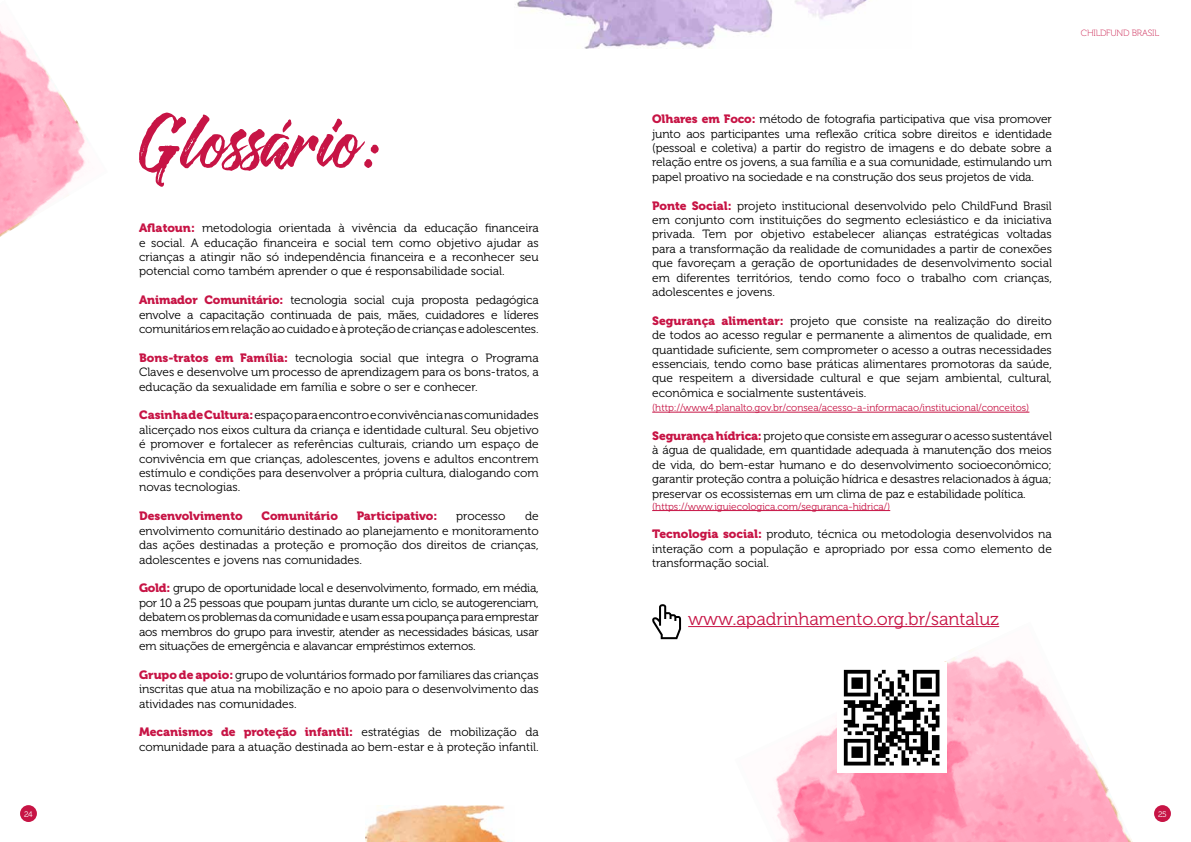
<style>
.page{position:relative;width:1191px;height:842px;background:#fff}
.page>*{position:absolute;margin:0;border:0;box-sizing:border-box;transform-origin:0 0}
.t1{font:84.8px "Twilight Script";color:#c71445}
.t2{font:18px "Museo 300";color:#c71445}
.t3{font:12px/14.4px "Museo 300";color:#000;text-align:justify}
.t4{font:12px "Museo 900";color:#c71445}
.t5{font:10px "Museo 300";color:#c71445}
.t6{font:9px "Museo 100";letter-spacing:-.02em;color:#c71445}
.t7{font:8px "Museo 300";color:#fff}
.s1{font-family:"Museo 900";color:#c71445}
.s2{font-family:"Museo 300";color:#000}
</style>
<div class="page">
<div style="left:20px;top:805px;width:17px;height:17px;background:#c71445;border-radius:50%"></div>
<hr style="left:652px;top:412px;width:377px;height:1px;background:#c71445">
<hr style="left:652px;top:510px;width:238px;height:1px;background:#c71445">
<hr style="left:688px;top:626px;width:311px;height:1px;background:#c71445">
<svg style="left:0;top:24px;width:88px;height:213px"></svg>
<img style="left:366px;top:805px;width:143px;height:37px">
<svg style="left:652px;top:604px;width:29px;height:35px"></svg>
<svg style="left:739px;top:626px;width:431px;height:216px"></svg>
<img style="left:837px;top:663px;width:109px;height:110px">
<div style="left:1154px;top:805px;width:16px;height:17px;background:#c71445;border-radius:50%"></div>
<img style="left:517px;top:0;width:350px;height:48px">
<p class="t7" style="left:24px;top:809px;width:10px">24</p>
<h1 class="t1" style="left:139px;top:95px;width:244px">Glossário:</h1>
<p class="t3" style="left:139px;top:221px;width:401px"><span class="s1">Aflatoun:</span> metodologia orientada à vivência da educação financeira e social. A educação financeira e social tem como objetivo ajudar as crianças a atingir não só independência financeira e a reconhecer seu potencial como também aprender o que é responsabilidade social.</p>
<p class="t3" style="left:139px;top:293px;width:401px"><span class="s1">Animador Comunitário:</span> tecnologia social cuja proposta pedagógica envolve a capacitação continuada de pais, mães, cuidadores e líderes comunitários em relação ao cuidado e à proteção de crianças e adolescentes.</p>
<p class="t3" style="left:139px;top:351px;width:401px"><span class="s1">Bons-tratos em Família:</span> tecnologia social que integra o Programa Claves e desenvolve um processo de aprendizagem para os bons-tratos, a educação da sexualidade em família e sobre o ser e conhecer.</p>
<p class="t3" style="left:139px;top:408px;width:401px"><span class="s1">Casinha de Cultura:</span> espaço para encontro e convivência nas comunidades alicerçado nos eixos cultura da criança e identidade cultural. Seu objetivo é promover e fortalecer as referências culturais, criando um espaço de convivência em que crianças, adolescentes, jovens e adultos encontrem estímulo e condições para desenvolver a própria cultura, dialogando com novas tecnologias.</p>
<p class="t4" style="left:139px;top:509px;width:105px">Desenvolvimento</p>
<p class="t4" style="left:261px;top:509px;width:78px">Comunitário</p>
<p class="t4" style="left:357px;top:509px;width:82px">Participativo:</p>
<p class="t3" style="left:456px;top:509px;width:51px">processo</p>
<p class="t3" style="left:139px;top:509px;width:401px;text-indent:386px">de envolvimento comunitário destinado ao planejamento e monitoramento das ações destinadas a proteção e promoção dos direitos de crianças, adolescentes e jovens nas comunidades.</p>
<p class="t3" style="left:139px;top:581px;width:401px"><span class="s1">Gold:</span> grupo de oportunidade local e desenvolvimento, formado, em média, por 10 a 25 pessoas que poupam juntas durante um ciclo, se autogerenciam, debatem os problemas da comunidade e usam essa poupança para emprestar aos membros do grupo para investir, atender as necessidades básicas, usar em situações de emergência e alavancar empréstimos externos.</p>
<p class="t3" style="left:139px;top:668px;width:401px"><span class="s1">Grupo de apoio:</span> grupo de voluntários formado por familiares das crianças inscritas que atua na mobilização e no apoio para o desenvolvimento das atividades nas comunidades.</p>
<p class="t4" style="left:139px;top:725px;width:401px">Mecanismos de proteção infantil: <span class="s2">estratégias de mobilização da</span></p>
<p class="t3" style="left:139px;top:740px;width:401px">comunidade para a atuação destinada ao bem-estar e à proteção infantil.</p>
<p class="t6" style="left:1081px;top:28px;width:80px">CHILDFUND BRASIL</p>
<p class="t3" style="left:652px;top:112px;width:401px"><span class="s1">Olhares em Foco:</span> método de fotografia participativa que visa promover junto aos participantes uma reflexão crítica sobre direitos e identidade (pessoal e coletiva) a partir do registro de imagens e do debate sobre a relação entre os jovens, a sua família e a sua comunidade, estimulando um papel proativo na sociedade e na construção dos seus projetos de vida.</p>
<p class="t3" style="left:652px;top:198px;width:401px"><span class="s1">Ponte Social:</span> projeto institucional desenvolvido pelo ChildFund Brasil em conjunto com instituições do segmento eclesiástico e da iniciativa privada. Tem por objetivo estabelecer alianças estratégicas voltadas para a transformação da realidade de comunidades a partir de conexões que favoreçam a geração de oportunidades de desenvolvimento social em diferentes territórios, tendo como foco o trabalho com crianças, adolescentes e jovens.</p>
<p class="t3" style="left:652px;top:314px;width:401px"><span class="s1">Segurança alimentar:</span> projeto que consiste na realização do direito de todos ao acesso regular e permanente a alimentos de qualidade, em quantidade suficiente, sem comprometer o acesso a outras necessidades essenciais, tendo como base práticas alimentares promotoras da saúde, que respeitem a diversidade cultural e que sejam ambiental, cultural, econômica e socialmente sustentáveis.</p>
<p class="t5" style="left:652px;top:402px;width:379px">(http://www4.planalto.gov.br/consea/acesso-a-informacao/institucional/conceitos)</p>
<p class="t3" style="left:652px;top:429px;width:401px"><span class="s1">Segurança hídrica:</span> projeto que consiste em assegurar o acesso sustentável à água de qualidade, em quantidade adequada à manutenção dos meios de vida, do bem-estar humano e do desenvolvimento socioeconômico; garantir proteção contra a poluição hídrica e desastres relacionados à água; preservar os ecossistemas em um clima de paz e estabilidade política.</p>
<p class="t5" style="left:652px;top:501px;width:239px">(https://www.iguiecologica.com/seguranca-hidrica/)</p>
<p class="t3" style="left:652px;top:527px;width:401px"><span class="s1">Tecnologia social:</span> produto, técnica ou metodologia desenvolvidos na interação com a população e apropriado por essa como elemento de transformação social.</p>
<h2 class="t2" style="left:688px;top:609px;width:312px">www.apadrinhamento.org.br/santaluz</h2>
<p class="t7" style="left:1158px;top:809px;width:10px">25</p>
</div>
